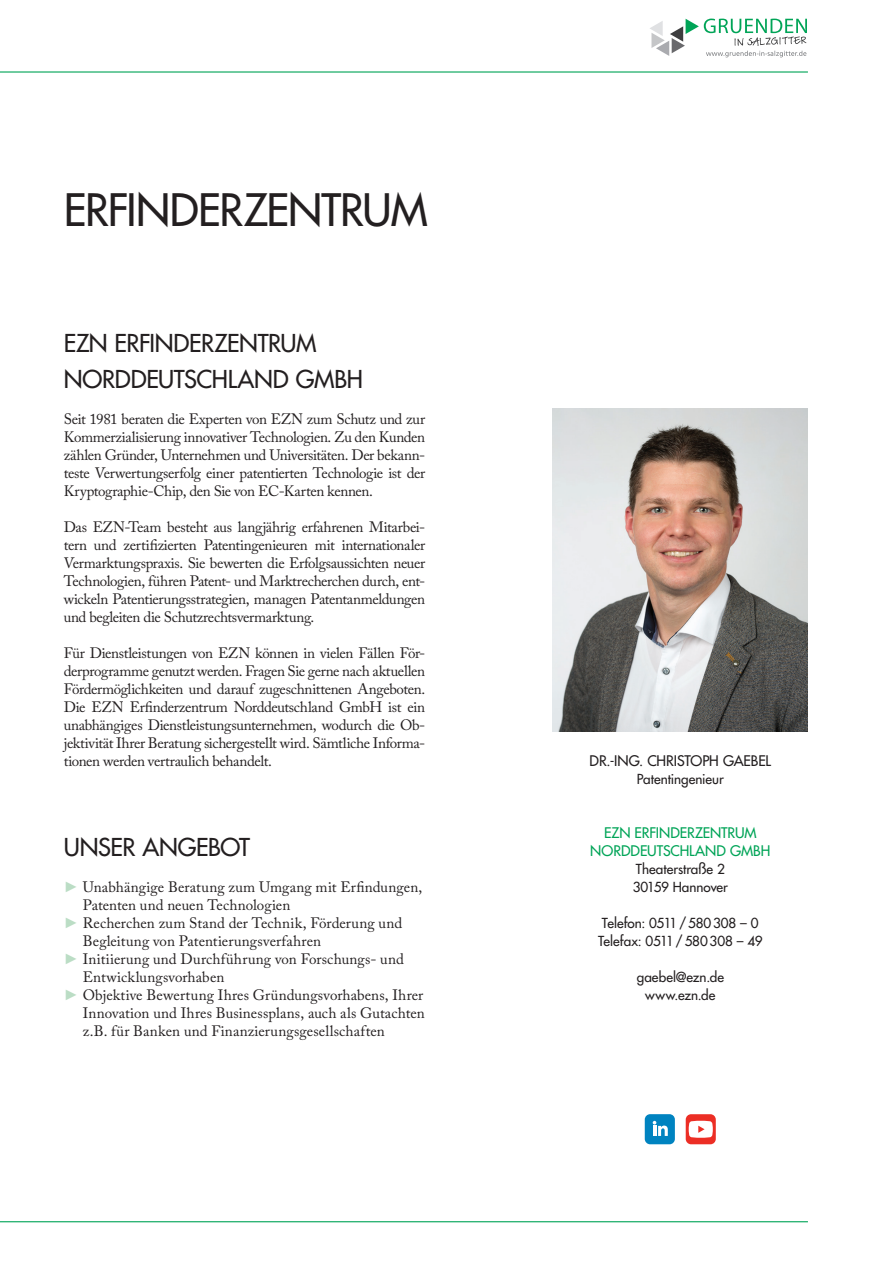
<style>
.page{position:relative;width:893px;height:1263px;background:#fff}
.page>*{position:absolute;margin:0;border:0;box-sizing:border-box;transform-origin:0 0}
.t1{font:500 43.5px "Futura Std";letter-spacing:-.02em;color:#231f20}
.t2{font:500 24px/36px "Futura Std";letter-spacing:-.015em;color:#231f20}
.t3{font:15px/18px "Adobe Caslon Pro";color:#231f20;text-align:justify}
.t4{font:500 14.25px/18px "Futura Std";letter-spacing:-.005em;color:#00a457;text-align:center}
.t5{font:500 14.25px "Futura Std";letter-spacing:-.005em;color:#231f20}
.t6{font:500 13.5px/18px "Futura Std";letter-spacing:-.005em;color:#231f20}
.s1{font-family:"Arial";color:#bbddc5}
</style>
<div class="page">
<hr style="left:0;top:71px;width:808px;height:2px;background:#00a457">
<hr style="left:0;top:1221px;width:808px;height:1px;background:#00a457">
<svg style="left:650px;top:19px;width:157px;height:38px"></svg>
<img style="left:553px;top:408px;width:255px;height:323px">
<div style="left:645px;top:1114px;width:30px;height:30px;background:#0083c0;border-radius:5px"></div>
<svg style="left:653px;top:1121px;width:15px;height:15px"></svg>
<div style="left:686px;top:1114px;width:30px;height:30px;background:#ec2e25;border-radius:5px"></div>
<svg style="left:689px;top:1121px;width:24px;height:17px"></svg>
<h1 class="t1" style="left:64px;top:182px;width:365px">ERFINDERZENTRUM</h1>
<h2 class="t2" style="left:64px;top:325px;width:298px">EZN ERFINDERZENTRUM<br>NORDDEUTSCHLAND GMBH</h2>
<p class="t3" style="left:64px;top:410px;width:363px">Seit 1981 beraten die Experten von EZN zum Schutz und zur Kommerzialisierung innovativer Technologien. Zu den Kunden zählen Gründer, Unternehmen und Universitäten. Der bekann&shy;teste Verwertungserfolg einer patentierten Technologie ist der Kryptographie-Chip, den Sie von EC-Karten kennen.</p>
<p class="t3" style="left:64px;top:518px;width:363px">Das EZN-Team besteht aus langjährig erfahrenen Mitarbei&shy;tern und zertifizierten Patentingenieuren mit internationaler Vermarktungspraxis. Sie bewerten die Erfolgsaussichten neuer Technologien, führen Patent- und Marktrecherchen durch, ent&shy;wickeln Patentierungsstrategien, managen Patentanmeldungen und begleiten die Schutzrechtsvermarktung.</p>
<p class="t3" style="left:64px;top:644px;width:363px">Für Dienstleistungen von EZN können in vielen Fällen För&shy;derprogramme genutzt werden. Fragen Sie gerne nach aktuellen Fördermöglichkeiten und darauf zugeschnittenen Angeboten.<br>Die EZN Erfinderzentrum Norddeutschland GmbH ist ein unabhängiges Dienstleistungsunternehmen, wodurch die Ob&shy;jektivität Ihrer Beratung sichergestellt wird. Sämtliche Informa&shy;tionen werden vertraulich behandelt.</p>
<h2 class="t2" style="left:64px;top:829px;width:16px">UNSER</h2>
<h2 class="t2" style="left:142px;top:829px;width:17px">ANGEBOT</h2>
<p class="t3" style="left:64px;top:878px;width:360px"><span class="s1">►</span> Unabhängige Beratung zum Umgang mit Erfindungen,</p>
<p class="t3" style="left:83px;top:896px;width:209px">Patenten und neuen Technologien</p>
<p class="t3" style="left:64px;top:914px;width:340px"><span class="s1">►</span> Recherchen zum Stand der Technik, Förderung und</p>
<p class="t3" style="left:83px;top:932px;width:240px">Begleitung von Patentierungsverfahren</p>
<p class="t3" style="left:64px;top:950px;width:342px"><span class="s1">►</span> Initiierung und Durchführung von Forschungs- und</p>
<p class="t3" style="left:83px;top:968px;width:143px">Entwicklungsvorhaben</p>
<p class="t3" style="left:64px;top:986px;width:361px"><span class="s1">►</span> Objektive Bewertung Ihres Gründungsvorhabens, Ihrer</p>
<p class="t3" style="left:83px;top:1004px;width:343px">Innovation und Ihres Businessplans, auch als Gutachten</p>
<p class="t3" style="left:83px;top:1022px;width:303px">z.B. für Banken und Finanzierungsgesellschaften</p>
<p class="t5" style="left:590px;top:752px;width:183px">DR.-ING. CHRISTOPH GAEBEL</p>
<p class="t6" style="left:637px;top:770px;width:89px">PATENTINGENIEUR</p>
<p class="t4" style="left:590px;top:824px;width:180px">EZN ERFINDERZENTRUM<br>NORDDEUTSCHLAND GMBH</p>
<p class="t6" style="left:633px;top:860px;width:97px">THEATERSTRAßE 2<br>30159 HANNOVER</p>
<p class="t6" style="left:598px;top:914px;width:166px">TELEFON: 0511/580308 – 0<br>TELEFAX: 0511/580308 – 49</p>
<p class="t6" style="left:637px;top:968px;width:89px;text-align:center">GAEBEL@EZN.DE<br>WWW.EZN.DE</p>
</div>
